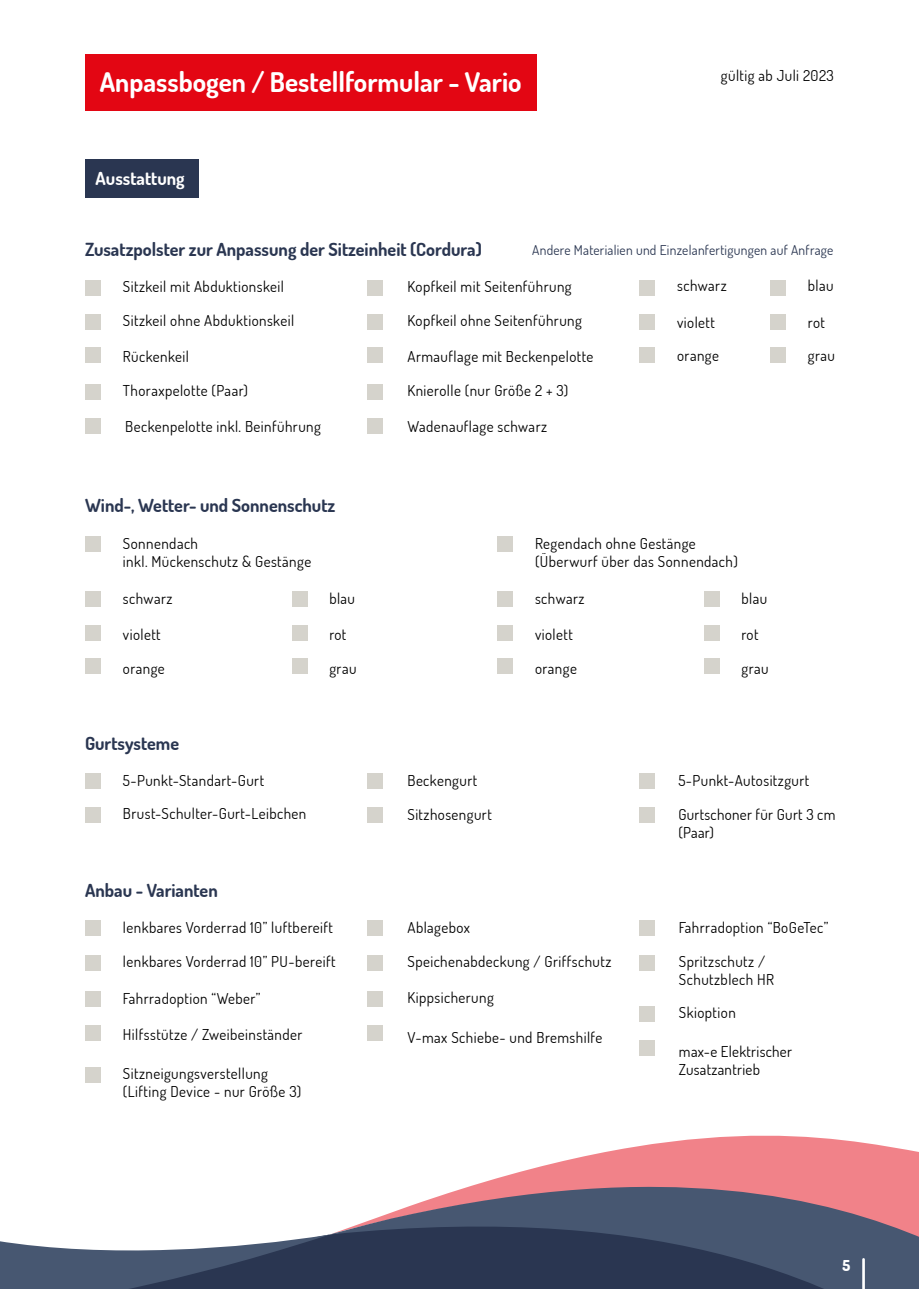
<style>
.page{position:relative;width:919px;height:1289px;background:#fff}
.page>*{position:absolute;margin:0;border:0;box-sizing:border-box;transform-origin:0 0}
.t1{font:700 27px "Dosis";color:#fff}
.t2{font:700 18px "Dosis";color:#2a3651}
.t3{font:700 18px "Dosis";color:#fff}
.t4{font:15px/18px "Dosis";letter-spacing:.03em;color:#000}
.t5{font:800 15px "Dosis";color:#fff}
.t6{font:13.5px "Dosis";letter-spacing:.02em;color:#2a3651}
</style>
<div class="page">
<div style="left:85px;top:54px;width:451px;height:56px;background:#e30613"></div>
<svg style="left:581px;top:1135px;width:337px;height:22px;fill:#f18289"></svg>
<svg style="left:330px;top:1157px;width:588px;height:131px;background:#7b6a7d"></svg>
<svg style="left:0;top:1234px;width:330px;height:54px"></svg>
<hr style="left:862px;top:1259px;width:2px;height:29px;background:#fff">
<div style="left:85px;top:159px;width:114px;height:39px;background:#2a3651"></div>
<div style="left:85px;top:280px;width:16px;height:15px;background:#d5d3cc"></div>
<div style="left:85px;top:314px;width:16px;height:16px;background:#d5d3cc"></div>
<div style="left:85px;top:347px;width:16px;height:16px;background:#d5d3cc"></div>
<div style="left:85px;top:384px;width:16px;height:15px;background:#d5d3cc"></div>
<div style="left:85px;top:418px;width:16px;height:16px;background:#d5d3cc"></div>
<div style="left:367px;top:280px;width:16px;height:15px;background:#d5d3cc"></div>
<div style="left:367px;top:314px;width:16px;height:16px;background:#d5d3cc"></div>
<div style="left:367px;top:347px;width:16px;height:16px;background:#d5d3cc"></div>
<div style="left:367px;top:384px;width:16px;height:15px;background:#d5d3cc"></div>
<div style="left:367px;top:418px;width:16px;height:16px;background:#d5d3cc"></div>
<div style="left:639px;top:280px;width:16px;height:15px;background:#d5d3cc"></div>
<div style="left:639px;top:314px;width:16px;height:16px;background:#d5d3cc"></div>
<div style="left:639px;top:347px;width:16px;height:16px;background:#d5d3cc"></div>
<div style="left:770px;top:280px;width:16px;height:15px;background:#d5d3cc"></div>
<div style="left:770px;top:314px;width:16px;height:16px;background:#d5d3cc"></div>
<div style="left:770px;top:347px;width:16px;height:16px;background:#d5d3cc"></div>
<div style="left:704px;top:591px;width:15px;height:15px;background:#d5d3cc"></div>
<div style="left:704px;top:625px;width:15px;height:16px;background:#d5d3cc"></div>
<div style="left:704px;top:658px;width:15px;height:16px;background:#d5d3cc"></div>
<div style="left:497px;top:591px;width:16px;height:15px;background:#d5d3cc"></div>
<div style="left:497px;top:625px;width:16px;height:16px;background:#d5d3cc"></div>
<div style="left:497px;top:658px;width:16px;height:16px;background:#d5d3cc"></div>
<div style="left:292px;top:591px;width:15px;height:15px;background:#d5d3cc"></div>
<div style="left:292px;top:625px;width:15px;height:16px;background:#d5d3cc"></div>
<div style="left:292px;top:658px;width:15px;height:16px;background:#d5d3cc"></div>
<div style="left:85px;top:591px;width:15px;height:15px;background:#d5d3cc"></div>
<div style="left:85px;top:625px;width:15px;height:16px;background:#d5d3cc"></div>
<div style="left:85px;top:658px;width:15px;height:16px;background:#d5d3cc"></div>
<div style="left:497px;top:536px;width:16px;height:16px;background:#d5d3cc"></div>
<div style="left:85px;top:536px;width:15px;height:16px;background:#d5d3cc"></div>
<div style="left:85px;top:773px;width:16px;height:15px;background:#d5d3cc"></div>
<div style="left:85px;top:807px;width:16px;height:16px;background:#d5d3cc"></div>
<div style="left:367px;top:773px;width:16px;height:15px;background:#d5d3cc"></div>
<div style="left:367px;top:807px;width:16px;height:16px;background:#d5d3cc"></div>
<div style="left:639px;top:773px;width:16px;height:15px;background:#d5d3cc"></div>
<div style="left:639px;top:807px;width:16px;height:16px;background:#d5d3cc"></div>
<div style="left:85px;top:920px;width:16px;height:15px;background:#d5d3cc"></div>
<div style="left:85px;top:954px;width:16px;height:16px;background:#d5d3cc"></div>
<div style="left:367px;top:920px;width:16px;height:15px;background:#d5d3cc"></div>
<div style="left:367px;top:954px;width:16px;height:16px;background:#d5d3cc"></div>
<div style="left:639px;top:920px;width:16px;height:15px;background:#d5d3cc"></div>
<div style="left:639px;top:954px;width:16px;height:16px;background:#d5d3cc"></div>
<div style="left:85px;top:990px;width:16px;height:16px;background:#d5d3cc"></div>
<div style="left:85px;top:1025px;width:16px;height:15px;background:#d5d3cc"></div>
<div style="left:367px;top:990px;width:16px;height:16px;background:#d5d3cc"></div>
<div style="left:367px;top:1025px;width:16px;height:15px;background:#d5d3cc"></div>
<div style="left:639px;top:1005px;width:16px;height:16px;background:#d5d3cc"></div>
<div style="left:639px;top:1040px;width:16px;height:15px;background:#d5d3cc"></div>
<div style="left:85px;top:1067px;width:16px;height:15px;background:#d5d3cc"></div>
<h1 class="t1" style="left:100px;top:64px;width:423px">Anpassbogen / Bestellformular - Vario</h1>
<p class="t3" style="left:96px;top:166px;width:91px">Ausstattung</p>
<p class="t4" style="left:721px;top:66px;width:114px">gültig ab Juli 2023</p>
<p class="t2" style="left:85px;top:236px;width:398px">Zusatzpolster zur Anpassung der Sitzeinheit (Cordura)</p>
<p class="t4" style="left:123px;top:277px;width:162px">Sitzkeil mit Abduktionskeil</p>
<p class="t6" style="left:532px;top:241px;width:303px">Andere Materialien und Einzelanfertigungen auf Anfrage</p>
<p class="t4" style="left:677px;top:276px;width:51px">schwarz</p>
<p class="t4" style="left:807px;top:276px;width:27px">blau</p>
<p class="t4" style="left:407px;top:277px;width:166px">Kopfkeil mit Seitenführung</p>
<p class="t4" style="left:123px;top:311px;width:173px">Sitzkeil ohne Abduktionskeil</p>
<p class="t4" style="left:407px;top:311px;width:176px">Kopfkeil ohne Seitenführung</p>
<p class="t4" style="left:677px;top:312px;width:39px">violett</p>
<p class="t4" style="left:807px;top:312px;width:19px">rot</p>
<p class="t4" style="left:123px;top:347px;width:67px">Rückenkeil</p>
<p class="t4" style="left:407px;top:347px;width:187px">Armauflage mit Beckenpelotte</p>
<p class="t4" style="left:677px;top:346px;width:43px">orange</p>
<p class="t4" style="left:807px;top:346px;width:29px">grau</p>
<p class="t4" style="left:123px;top:381px;width:127px">Thoraxpelotte (Paar)</p>
<p class="t4" style="left:125px;top:416px;width:197px">Beckenpelotte inkl. Beinführung</p>
<p class="t4" style="left:407px;top:381px;width:162px">Knierolle (nur Größe 2 + 3)</p>
<p class="t4" style="left:407px;top:417px;width:141px">Wadenauflage schwarz</p>
<p class="t2" style="left:85px;top:492px;width:252px">Wind-, Wetter- und Sonnenschutz</p>
<p class="t4" style="left:123px;top:534px;width:190px">Sonnendach<br>inkl. Mückenschutz &amp; Gestänge</p>
<p class="t4" style="left:535px;top:534px;width:204px">Regendach ohne Gestänge (Überwurf über das Sonnendach)</p>
<p class="t4" style="left:123px;top:589px;width:51px">schwarz</p>
<p class="t4" style="left:329px;top:589px;width:27px">blau</p>
<p class="t4" style="left:535px;top:589px;width:51px">schwarz</p>
<p class="t4" style="left:741px;top:589px;width:27px">blau</p>
<p class="t4" style="left:123px;top:625px;width:39px">violett</p>
<p class="t4" style="left:329px;top:625px;width:19px">rot</p>
<p class="t4" style="left:535px;top:625px;width:39px">violett</p>
<p class="t4" style="left:741px;top:625px;width:19px">rot</p>
<p class="t4" style="left:123px;top:659px;width:43px">orange</p>
<p class="t4" style="left:329px;top:659px;width:29px">grau</p>
<p class="t4" style="left:535px;top:659px;width:43px">orange</p>
<p class="t4" style="left:741px;top:659px;width:29px">grau</p>
<p class="t2" style="left:85px;top:730px;width:96px">Gurtsysteme</p>
<p class="t4" style="left:123px;top:771px;width:143px">5-Punkt-Standart-Gurt</p>
<p class="t4" style="left:123px;top:804px;width:185px">Brust-Schulter-Gurt-Leibchen</p>
<p class="t4" style="left:407px;top:771px;width:71px">Beckengurt</p>
<p class="t4" style="left:407px;top:804px;width:86px">Sitzhosengurt</p>
<p class="t4" style="left:678px;top:771px;width:132px">5-Punkt-Autositzgurt</p>
<p class="t4" style="left:678px;top:805px;width:158px">Gurtschoner für Gurt 3 cm (Paar)</p>
<p class="t2" style="left:85px;top:877px;width:134px">Anbau - Varianten</p>
<p class="t4" style="left:123px;top:918px;width:211px">lenkbares Vorderrad 10” luftbereift</p>
<p class="t4" style="left:407px;top:918px;width:64px">Ablagebox</p>
<p class="t4" style="left:679px;top:918px;width:151px">Fahrradoption “BoGeTec”</p>
<p class="t4" style="left:123px;top:951px;width:214px">lenkbares Vorderrad 10” PU-bereift</p>
<p class="t4" style="left:123px;top:988px;width:139px">Fahrradoption “Weber”</p>
<p class="t4" style="left:123px;top:1025px;width:181px">Hilfsstütze / Zweibeinständer</p>
<p class="t4" style="left:123px;top:1064px;width:180px">Sitzneigungsverstellung (Lifting Device - nur Größe 3)</p>
<p class="t4" style="left:407px;top:951px;width:205px">Speichenabdeckung / Griffschutz</p>
<p class="t4" style="left:407px;top:988px;width:88px">Kippsicherung</p>
<p class="t4" style="left:407px;top:1027px;width:196px">V-max Schiebe- und Bremshilfe</p>
<p class="t4" style="left:679px;top:952px;width:97px">Spritzschutz /<br>Schutzblech HR</p>
<p class="t4" style="left:679px;top:1003px;width:58px">Skioption</p>
<p class="t4" style="left:679px;top:1042px;width:115px">max-e Elektrischer<br>Zusatzantrieb</p>
<p class="t5" style="left:842px;top:1254px;width:9px">5</p>
</div>
